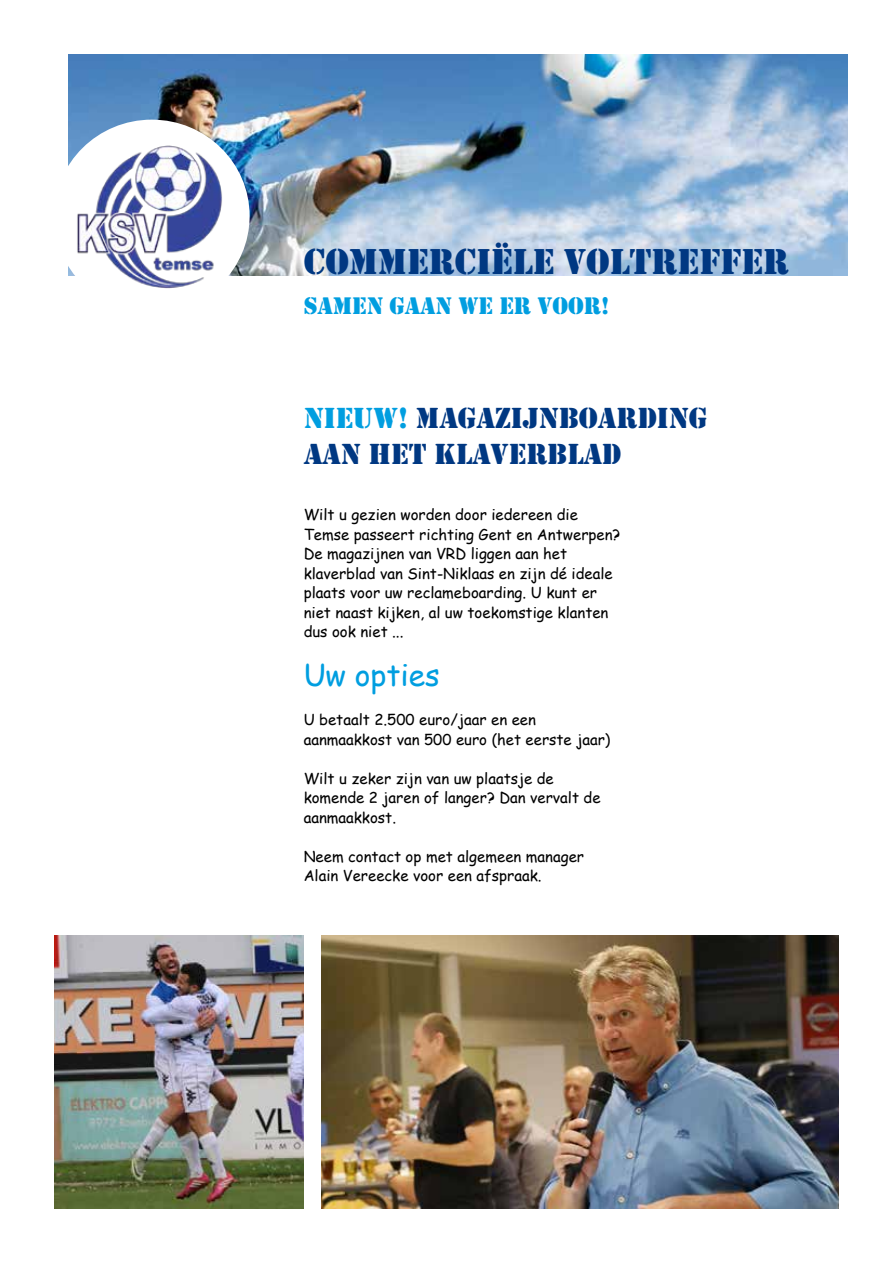
<style>
.page{position:relative;width:893px;height:1263px;background:#fff}
.page>*{position:absolute;margin:0;border:0;box-sizing:border-box;transform-origin:0 0}
.t1{font:37.2px "Stencil";color:#003882}
.t2{font:30px/36px "Stencil";color:#003882}
.t3{font:30px "Comic Sans MS";letter-spacing:-.005em;color:#009ee0}
.t4{font:30px "Stencil";color:#009ee0}
.t5{font:24.75px "Stencil";color:#009ee0}
.t6{font:15px/19.5px "Comic Sans MS";color:#000}
.s1{color:#009ee0}
</style>
<div class="page">
<img style="left:68px;top:54px;width:779px;height:221px">
<div style="left:54px;top:120px;width:196px;height:192px;background:#fff;border-radius:50%"></div>
<img style="left:68px;top:132px;width:167px;height:157px">
<img style="left:54px;top:935px;width:250px;height:274px">
<img style="left:322px;top:935px;width:517px;height:274px">
<h1 class="t1" style="left:304px;top:240px;width:487px">COMMERCIËLE VOLTREFFER</h1>
<h3 class="t5" style="left:304px;top:292px;width:307px">SAMEN GAAN WE ER VOOR!</h3>
<h2 class="t2" style="left:304px;top:400px;width:405px;text-indent:95px"><span class="s1">!</span> MAGAZIJNBOARDING<br>AAN HET KLAVERBLAD</h2>
<h2 class="t4" style="left:304px;top:400px;width:40px">NIEUW</h2>
<p class="t6" style="left:304px;top:504px;width:318px">Wilt u gezien worden door iedereen die Temse passeert richting Gent en Antwerpen?<br>De magazijnen van VRD liggen aan het klaverblad van Sint-Niklaas en zijn dé ideale plaats voor uw reclameboarding. U kunt er niet naast kijken, al uw toekomstige klanten dus ook niet ...</p>
<h2 class="t3" style="left:304px;top:653px;width:138px">Uw opties</h2>
<p class="t6" style="left:304px;top:710px;width:308px">U betaalt 2.500 euro/jaar en een aanmaakkost van 500 euro (het eerste jaar)</p>
<p class="t6" style="left:304px;top:768px;width:298px">Wilt u zeker zijn van uw plaatsje de komende 2 jaren of langer? Dan vervalt de aanmaakkost.</p>
<p class="t6" style="left:304px;top:846px;width:282px">Neem contact op met algemeen manager<br>Alain Vereecke voor een afspraak.</p>
</div>
